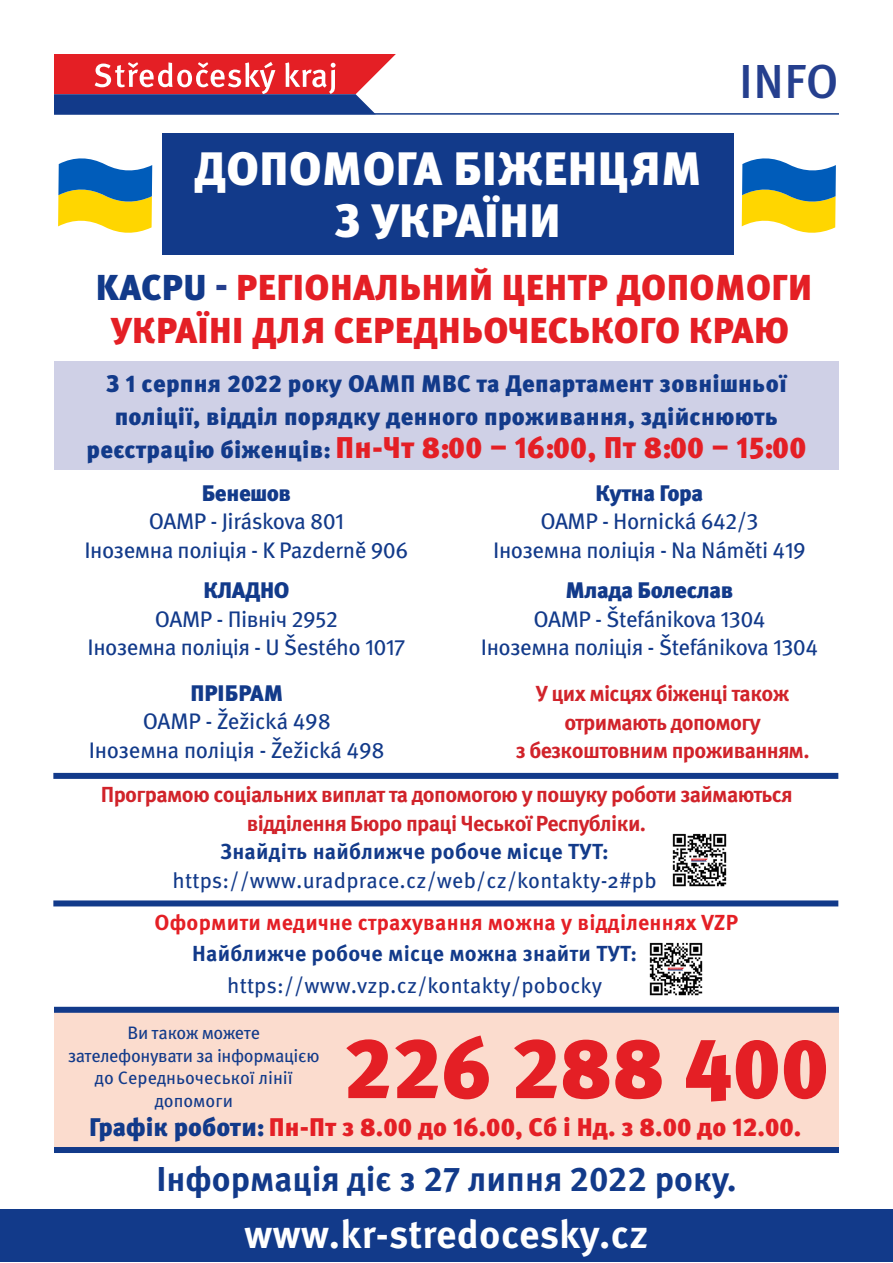
<style>
.page{position:relative;width:893px;height:1263px;background:#fff}
.page>*{position:absolute;margin:0;border:0;box-sizing:border-box;transform-origin:0 0}
.t1{font:900 85.35px "Meta Pro";color:#e41f25}
.t2{font:500 47.7px "Meta Pro";color:#253f8e}
.t3{font:900 46.8px "Meta Pro";letter-spacing:.01em;color:#fff}
.t4{font:700 39.45px "Meta Pro";letter-spacing:.01em;color:#fff}
.t5{font:900 36px/43.5px "Meta Pro";letter-spacing:.01em;color:#e41f25;text-align:center}
.t6{font:700 34.5px "Meta Pro";color:#123a8a}
.t7{font:900 30px "Meta Pro";letter-spacing:.01em;color:#e41f25}
.t8{font:900 25.5px "Meta Pro";color:#e41f25}
.t9{font:900 24px/33px "Meta Pro";letter-spacing:.01em;color:#123a8a;text-align:center}
.t10{font:22.5px "Meta Pro";letter-spacing:-.02em;color:#123a8a}
.t11{font:900 22.5px "Meta Pro";letter-spacing:-.02em;color:#123a8a}
.t12{font:900 22.5px "Meta Pro";color:#123a8a}
.t13{font:700 21.75px/28.5px "Meta Pro";letter-spacing:-.03em;color:#d1232a;text-align:center}
.t14{font:21.75px "Meta Pro";letter-spacing:.01em;color:#123a8a}
.t15{font:700 21.75px "Meta Pro";letter-spacing:.01em;color:#123a8a}
.t16{font:700 21.75px "Meta Pro";letter-spacing:.01em;color:#e41f25}
.t17{font:18px/22.5px "Meta Pro";letter-spacing:-.02em;color:#123a8a;text-align:center}
.s1{color:#123a8a}
.s2{color:#253f8e}
.s3{font-size:24px;color:#123a8a}
</style>
<div class="page">
<div style="left:54px;top:361px;width:785px;height:109px;background:#cfd0e6"></div>
<svg style="left:54px;top:54px;width:342px;height:59px;background:#ab4d67"></svg>
<hr style="left:54px;top:113px;width:785px;height:2px;background:#123a8a">
<div style="left:0;top:1209px;width:893px;height:53px;background:#123a8a"></div>
<div style="left:162px;top:134px;width:571px;height:121px;background:#123a8a"></div>
<svg style="left:742px;top:158px;width:94px;height:75px"></svg>
<svg style="left:58px;top:158px;width:94px;height:75px"></svg>
<div style="left:53px;top:773px;width:785px;height:6px;background:#123a8a"></div>
<div style="left:53px;top:900px;width:785px;height:6px;background:#123a8a"></div>
<svg style="left:673px;top:886px;width:52px;height:1px"></svg>
<img style="left:673px;top:833px;width:53px;height:53px">
<img style="left:649px;top:942px;width:54px;height:54px">
<div style="left:54px;top:1010px;width:785px;height:143px;background:#fbdcce"></div>
<div style="left:54px;top:1007px;width:785px;height:6px;background:#123a8a"></div>
<div style="left:54px;top:1147px;width:785px;height:6px;background:#123a8a"></div>
<p class="t2" style="left:739px;top:45px;width:101px">INFO</p>
<p class="t3" style="left:194px;top:132px;width:509px">ДОПОМОГА БІЖЕНЦЯМ</p>
<p class="t3" style="left:335px;top:184px;width:227px">З УКРАЇНИ</p>
<p class="t5" style="left:96px;top:264px;width:718px"><span class="s1">KACPU</span> <span class="s2">-</span> РЕГІОНАЛЬНИЙ ЦЕНТР ДОПОМОГИ<br>УКРАЇНІ ДЛЯ СЕРЕДНЬОЧЕСЬКОГО КРАЮ</p>
<p class="t9" style="left:107px;top:366px;width:681px">З 1 серпня 2022 року ОАМП МВС та Департамент зовнішньої поліції, відділ порядку денного проживання, здійснюють</p>
<p class="t7" style="left:87px;top:423px;width:721px"><span class="s3">реєстрацію біженців:</span> Пн-Чт 8:00 – 16:00, Пт 8:00 – 15:00</p>
<p class="t11" style="left:202px;top:475px;width:91px">Бенешов</p>
<p class="t10" style="left:149px;top:504px;width:197px">OAMP - Jiráskova 801</p>
<p class="t10" style="left:84px;top:533px;width:326px">Іноземна поліція - K Pazderně 906</p>
<p class="t11" style="left:204px;top:572px;width:87px">КЛАДНО</p>
<p class="t10" style="left:155px;top:602px;width:185px">OAMP - Північ 2952</p>
<p class="t10" style="left:88px;top:630px;width:319px">Іноземна поліція - U Šestého 1017</p>
<p class="t11" style="left:596px;top:475px;width:109px">Кутна Гора</p>
<p class="t10" style="left:540px;top:504px;width:220px">OAMP - Hornická 642/3</p>
<p class="t10" style="left:493px;top:533px;width:314px">Іноземна поліція - Na Náměti 419</p>
<p class="t11" style="left:566px;top:572px;width:169px">Млада Болеслав</p>
<p class="t10" style="left:533px;top:602px;width:234px">OAMP - Štefánikova 1304</p>
<p class="t10" style="left:481px;top:630px;width:339px">Іноземна поліція - Štefánikova 1304</p>
<p class="t13" style="left:516px;top:678px;width:295px">У цих місцях біженці також отримають допомогу<br>з безкоштовним проживанням.</p>
<p class="t12" style="left:190px;top:675px;width:94px">ПРІБРАМ</p>
<p class="t10" style="left:143px;top:704px;width:190px">OAMP - Žežická 498</p>
<p class="t10" style="left:89px;top:732px;width:297px">Іноземна поліція - Žežická 498</p>
<p class="t13" style="left:101px;top:779px;width:693px">Програмою соціальних виплат та допомогою у пошуку роботи займаються відділення Бюро праці Чеської Республіки.</p>
<p class="t15" style="left:220px;top:834px;width:390px">Знайдіть найближче робоче місце ТУТ:</p>
<p class="t14" style="left:173px;top:863px;width:486px">https://www.uradprace.cz/web/cz/kontakty-2#pb</p>
<p class="t16" style="left:155px;top:905px;width:585px">Оформити медичне страхування можна у відділеннях VZP</p>
<p class="t15" style="left:192px;top:936px;width:446px">Найближче робоче місце можна знайти ТУТ:</p>
<p class="t14" style="left:227px;top:968px;width:377px">https://www.vzp.cz/kontakty/pobocky</p>
<p class="t1" style="left:343px;top:1001px;width:487px">226 288 400</p>
<p class="t17" style="left:68px;top:1021px;width:253px">Ви також можете зателефонувати за інформацією до Середньочеської лінії допомоги</p>
<p class="t8" style="left:89px;top:1107px;width:714px"><span class="s1">Графік роботи:</span> Пн-Пт з 8.00 до 16.00, Сб і Нд. з 8.00 до 12.00.</p>
<p class="t6" style="left:156px;top:1152px;width:582px">Інформація діє з 27 липня 2022 року.</p>
<p class="t4" style="left:245px;top:1203px;width:405px">www.kr-stredocesky.cz</p>
</div>
